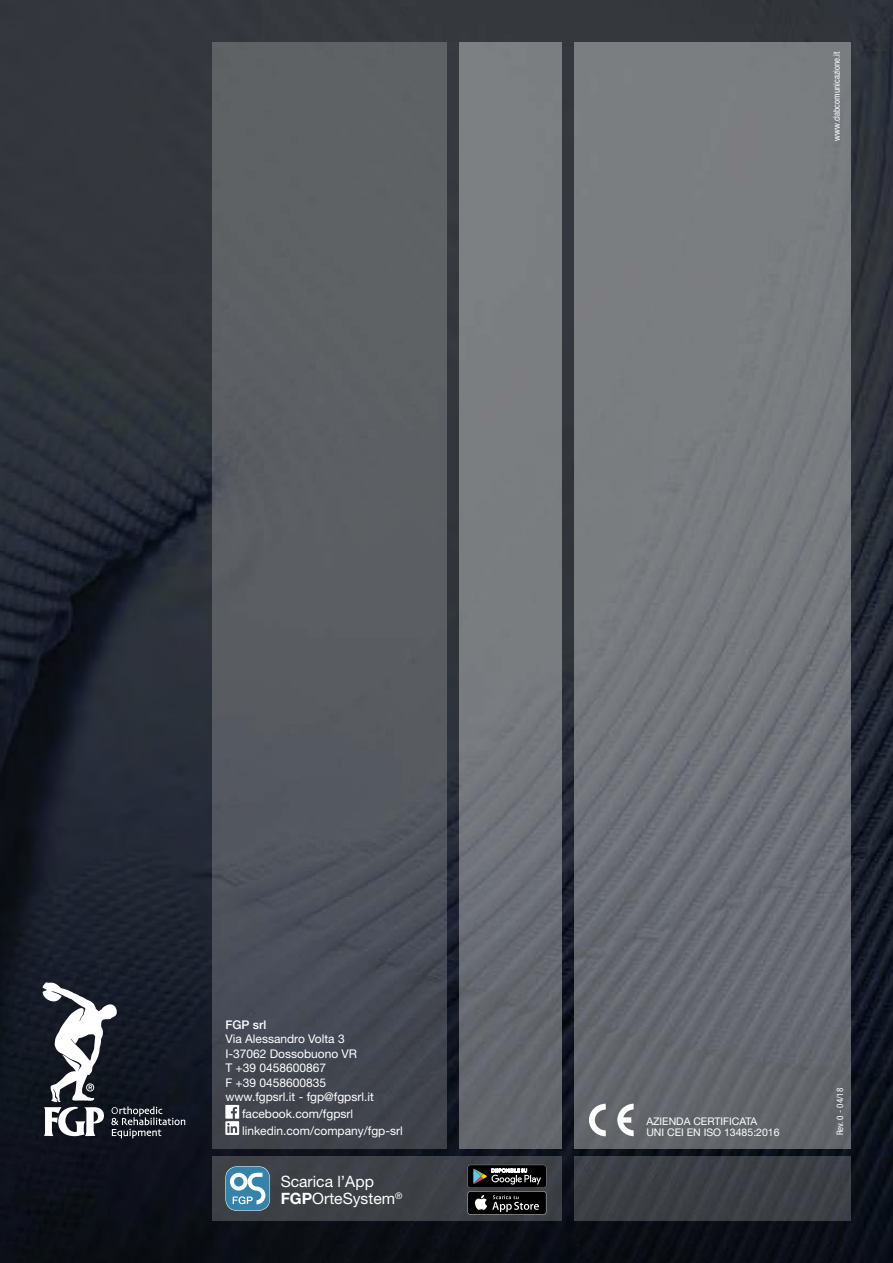
<style>
.page{position:relative;width:893px;height:1263px;background:#fff}
.page>*{position:absolute;margin:0;border:0;box-sizing:border-box;transform-origin:0 0}
.t1{font:15.6px/16.8px "Helvetica Neue LT Std";color:#fff}
.t2{font:12px/14.4px "Helvetica Neue LT Std";color:#fff}
.t3{font:500 12px "Helvetica Neue LT Std";color:#fff}
.t4{font:10.5px/11.2px "Helvetica Neue LT Std";color:#fff}
.t5{font:condensed 9px "Helvetica Neue LT Std";color:#fff}
.s1{font-weight:700}
</style>
<div class="page">
<img style="left:0;top:0;width:262px;height:1263px">
<div style="left:262px;top:0;width:631px;height:51px;background:#35383d"></div>
<img style="left:422px;top:51px;width:50px;height:1106px">
<img style="left:527px;top:51px;width:50px;height:1212px">
<img style="left:843px;top:51px;width:50px;height:1212px">
<img style="left:262px;top:1148px;width:160px;height:9px">
<img style="left:472px;top:1148px;width:55px;height:9px">
<img style="left:577px;top:1148px;width:266px;height:9px">
<div style="left:262px;top:1220px;width:265px;height:43px;background:#0b0e13"></div>
<div style="left:577px;top:1220px;width:266px;height:43px;background:#0b0e16"></div>
<div style="left:213px;top:1157px;width:348px;height:63px;background:#3d4045"></div>
<div style="left:574px;top:1157px;width:276px;height:63px;background:#3c3f45"></div>
<svg style="left:42px;top:982px;width:143px;height:156px"></svg>
<img style="left:459px;top:43px;width:102px;height:1105px">
<img style="left:574px;top:43px;width:276px;height:1105px">
<img style="left:213px;top:43px;width:233px;height:1105px">
<svg style="left:589px;top:1104px;width:17px;height:32px"></svg>
<svg style="left:617px;top:1104px;width:17px;height:32px"></svg>
<div style="left:467px;top:1191px;width:79px;height:24px;background:#7e8083;border-radius:3px"></div>
<div style="left:468px;top:1192px;width:78px;height:22px;background:#000;border-radius:2px"></div>
<svg style="left:475px;top:1195px;width:64px;height:17px"></svg>
<svg style="left:467px;top:1165px;width:79px;height:23px;background:#363837"></svg>
<svg style="left:225px;top:1166px;width:45px;height:45px"></svg>
<div style="left:226px;top:1167px;width:44px;height:43px;background:#3483aa;border-radius:12px"></div>
<svg style="left:230px;top:1173px;width:35px;height:31px"></svg>
<svg style="left:225px;top:1105px;width:14px;height:30px"></svg>
<p class="t5" style="left:831px;top:141px;width:91px;rotate:-90deg">www.clabcomunicazione.it</p>
<p class="t3" style="left:225px;top:1017px;width:42px">FGP srl</p>
<p class="t2" style="left:225px;top:1032px;width:150px">Via Alessandro Volta 3<br>I-37062 Dossobuono VR<br>T +39 0458600867<br>F +39 0458600835 www.fgpsrl.it - fgp@fgpsrl.it</p>
<p class="t2" style="left:242px;top:1106px;width:162px;line-height:16.5px">facebook.com/fgpsrl linkedin.com/company/fgp-srl</p>
<h1 class="t1" style="left:281px;top:1173px;width:123px">Scarica l’App<br><span class="s1">FGP</span>OrteSystem<sup>®</sup></h1>
<p class="t4" style="left:646px;top:1115px;width:135px">AZIENDA CERTIFICATA<br>UNI CEI EN ISO 13485:2016</p>
<p class="t5" style="left:835px;top:1135px;width:49px;rotate:-90deg">Rev. 0 - 04/18</p>
</div>
